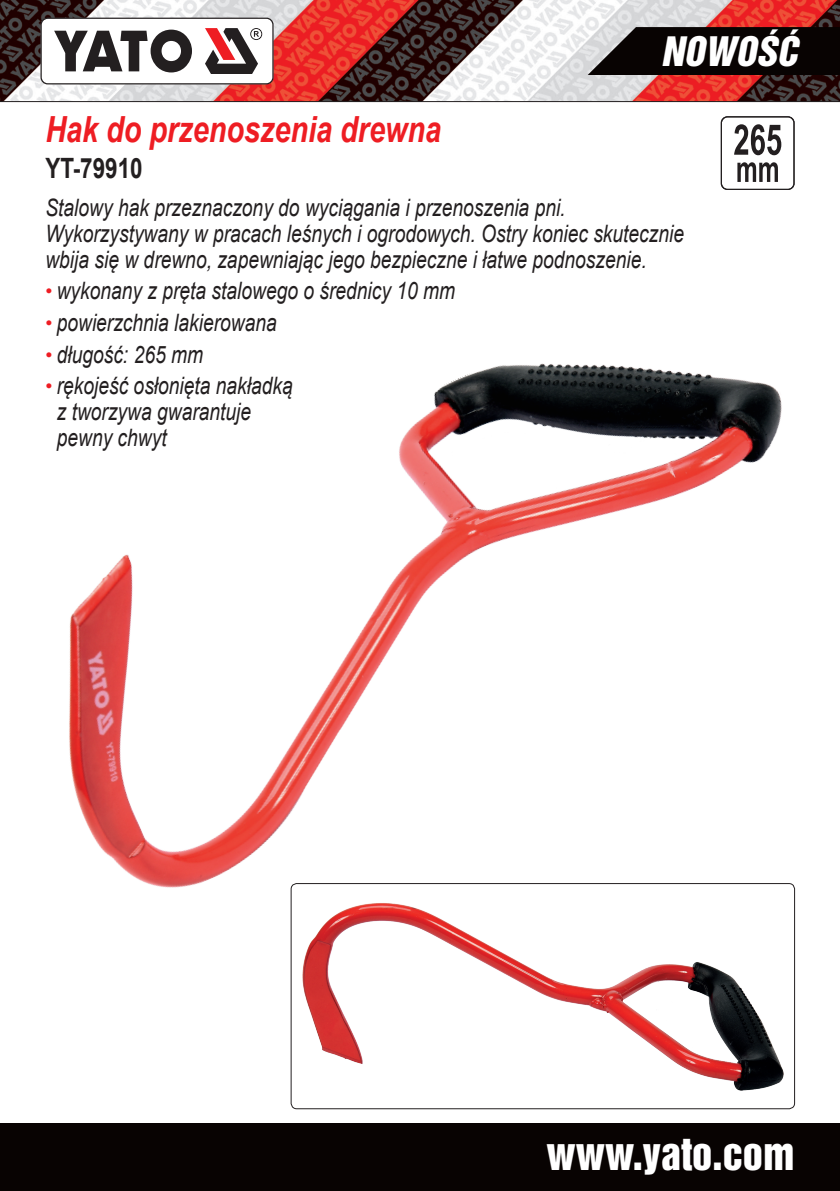
<style>
.page{position:relative;width:840px;height:1191px;background:#fff}
.page>*{position:absolute;margin:0;border:0;box-sizing:border-box;transform-origin:0 0}
.t1{font:40.4px "Switzerland Inserat";color:#fff}
.t2{font:italic 37.2px "Switzerland Inserat";color:#fff}
.Nazwa_03{font:italic 700 36px "Arial";color:#ee1d23;scale:.8 1}
.Nr_art_03{font:700 28px "Arial";color:#231f20;scale:.8 1}
.Opis_03{font:italic 24px/26px "Arial";color:#231f20;scale:.8 1}
.s1{font-style:normal;font-size:20px;color:#ee1d23}
</style>
<div class="page">
<div style="left:0;top:1123px;width:839px;height:68px;background:#080302"></div>
<svg style="left:0;top:0;width:839px;height:102px"></svg>
<svg style="left:40px;top:18px;width:233px;height:66px"></svg>
<svg style="left:587px;top:27px;width:252px;height:48px"></svg>
<img style="left:69px;top:363px;width:727px;height:554px">
<img style="left:302px;top:902px;width:480px;height:188px">
<div style="left:291px;top:883px;width:503px;height:226px;border:1px solid #231f20;border-radius:6px"></div>
<svg style="left:720px;top:116px;width:74px;height:74px"></svg>
<h2 class="t2" style="left:660px;top:28px;width:146px">NOWOŚĆ</h2>
<p class="Nazwa_03" style="left:45px;top:106px;width:496px">Hak do przenoszenia drewna</p>
<p class="Nr_art_03" style="left:45px;top:150px;width:123px">YT-79910</p>
<p class="Opis_03" style="left:45px;top:194px;width:799px">Stalowy hak przeznaczony do wyciągania i przenoszenia pni.<br>Wykorzystywany w pracach leśnych i ogrodowych. Ostry koniec skutecznie wbija się w drewno, zapewniając jego bezpieczne i łatwe podnoszenie.</p>
<p class="Opis_03" style="left:45px;top:278px;width:513px"><span class="s1">•</span> wykonany z pręta stalowego o średnicy 10 mm</p>
<p class="Opis_03" style="left:45px;top:310px;width:290px"><span class="s1">•</span> powierzchnia lakierowana</p>
<p class="Opis_03" style="left:45px;top:341px;width:198px"><span class="s1">•</span> długość: 265 mm</p>
<p class="Opis_03" style="left:57px;top:373px;width:296px;text-indent:-11px"><span class="s1">•</span> rękojeść osłonięta nakładką z tworzywa gwarantuje pewny chwyt</p>
<h1 class="t1" style="left:546px;top:1129px;width:249px">WWW.YATO.COM</h1>
</div>
